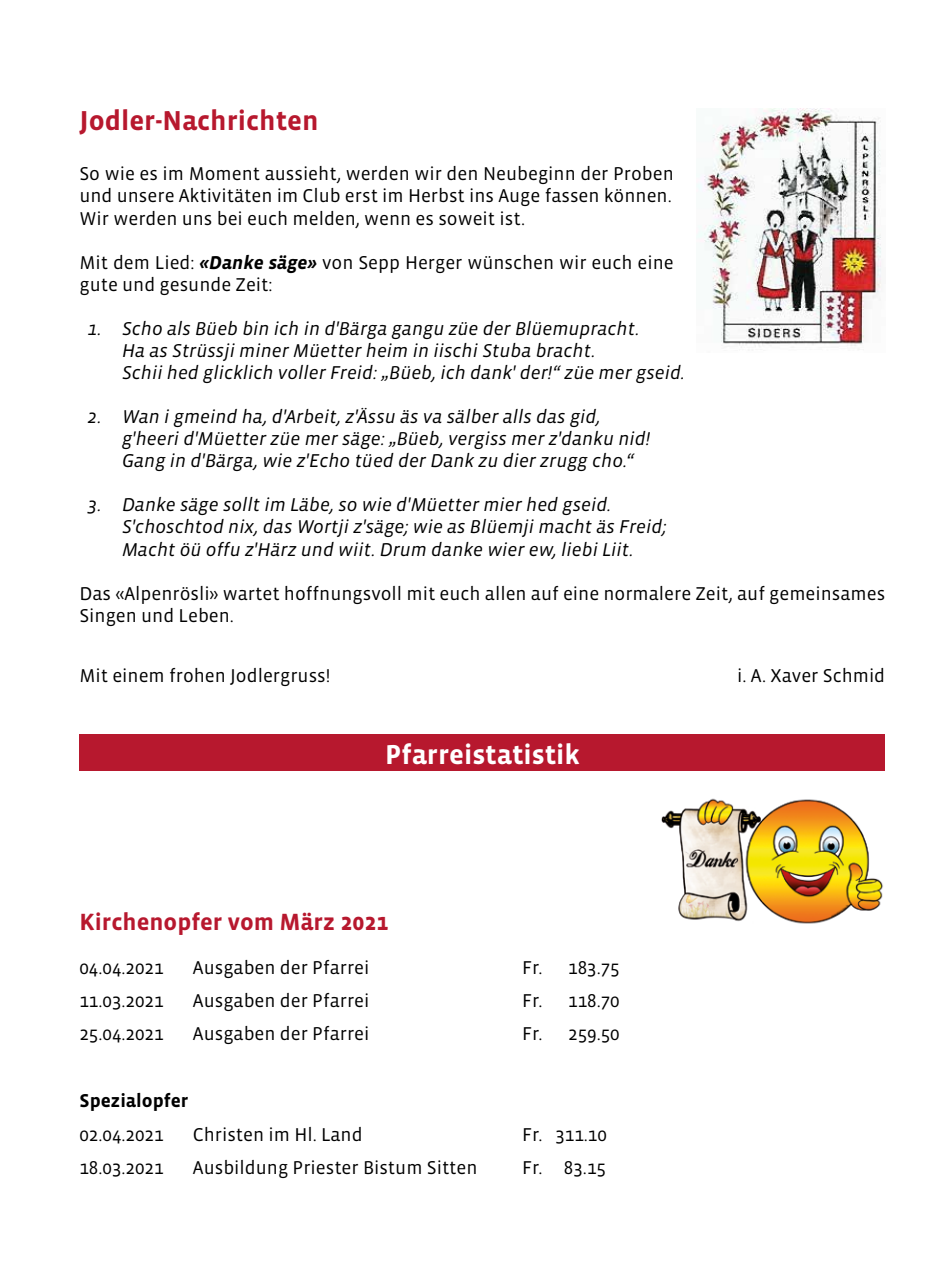
<style>
.page{position:relative;width:942px;height:1276px;background:#fff}
.page>*{position:absolute;margin:0;border:0;box-sizing:border-box;transform-origin:0 0}
.t1{font:700 28px "Vista Sans";color:#b7182e}
.t2{font:700 28px "Vista Sans";color:#fff}
.t3{font:700 24px "Vista Sans";color:#b7182e}
.t4{font:19px/22px "Vista Sans";color:#000}
.t5{font:italic 19px/22px "Vista Sans";color:#000}
.t6{font:700 19px "Vista Sans";color:#000}
.s1{font-weight:700;font-style:italic}
</style>
<div class="page">
<div style="left:79px;top:734px;width:805px;height:37px;background:#b7182e"></div>
<img style="left:661px;top:798px;width:222px;height:126px">
<img style="left:696px;top:108px;width:185px;height:242px">
<h1 class="t1" style="left:79px;top:107px;width:240px">Jodler-Nachrichten</h1>
<p class="t4" style="left:79px;top:163px;width:595px;text-align:justify">So wie es im Moment aussieht, werden wir den Neubeginn der Proben und unsere Aktivitäten im Club erst im Herbst ins Auge fassen können.<br>Wir werden uns bei euch melden, wenn es soweit ist.</p>
<p class="t4" style="left:79px;top:252px;width:595px">Mit dem Lied: <span class="s1">«Danke säge»</span> von Sepp Herger wünschen wir euch eine gute und gesunde Zeit:</p>
<p class="t5" style="left:122px;top:318px;width:564px;text-indent:-34px">1. Scho als Büeb bin ich in d'Bärga gangu züe der Blüemupracht.<br>Ha as Strüssji miner Müetter heim in iischi Stuba bracht.<br>Schii hed glicklich voller Freid: „Büeb, ich dank' der!“ züe mer gseid.</p>
<p class="t5" style="left:122px;top:406px;width:529px;text-indent:-34px">2. Wan i gmeind ha, d'Arbeit, z'Ässu äs va sälber alls das gid, g'heeri d'Müetter züe mer säge: „Büeb, vergiss mer z'danku nid!<br>Gang in d'Bärga, wie z'Echo tüed der Dank zu dier zrugg cho.“</p>
<p class="t5" style="left:122px;top:494px;width:545px;text-indent:-34px">3. Danke säge sollt im Läbe, so wie d'Müetter mier hed gseid.<br>S'choschtod nix, das Wortji z'säge; wie as Blüemji macht äs Freid;<br>Macht öü offu z'Härz und wiit. Drum danke wier ew, liebi Liit.</p>
<p class="t4" style="left:79px;top:583px;width:807px">Das «Alpenrösli» wartet hoffnungsvoll mit euch allen auf eine normalere Zeit, auf gemeinsames<br>Singen und Leben.</p>
<p class="t4" style="left:79px;top:665px;width:252px">Mit einem frohen Jodlergruss!</p>
<p class="t4" style="left:737px;top:665px;width:149px">i. A. Xaver Schmid</p>
<h1 class="t2" style="left:385px;top:740px;width:196px">Pfarreistatistik</h1>
<p class="t3" style="left:79px;top:909px;width:310px">Kirchenopfer vom März 2021</p>
<p class="t4" style="left:79px;top:957px;width:86px">04.04.2021</p>
<p class="t4" style="left:193px;top:957px;width:178px">Ausgaben der Pfarrei</p>
<p class="t4" style="left:522px;top:957px;width:99px">Fr. 183.75</p>
<p class="t4" style="left:79px;top:990px;width:86px">11.03.2021</p>
<p class="t4" style="left:193px;top:990px;width:178px">Ausgaben der Pfarrei</p>
<p class="t4" style="left:522px;top:990px;width:99px">Fr. 118.70</p>
<p class="t4" style="left:79px;top:1023px;width:86px">25.04.2021</p>
<p class="t4" style="left:193px;top:1023px;width:178px">Ausgaben der Pfarrei</p>
<p class="t4" style="left:522px;top:1023px;width:99px">Fr. 259.50</p>
<p class="t6" style="left:79px;top:1091px;width:110px">Spezialopfer</p>
<p class="t4" style="left:79px;top:1124px;width:86px">02.04.2021</p>
<p class="t4" style="left:193px;top:1124px;width:171px">Christen im Hl. Land</p>
<p class="t4" style="left:522px;top:1124px;width:86px">Fr. 311.10</p>
<p class="t4" style="left:79px;top:1157px;width:86px">18.03.2021</p>
<p class="t4" style="left:193px;top:1157px;width:286px">Ausbildung Priester Bistum Sitten</p>
<p class="t4" style="left:522px;top:1157px;width:85px">Fr. 83.15</p>
</div>
